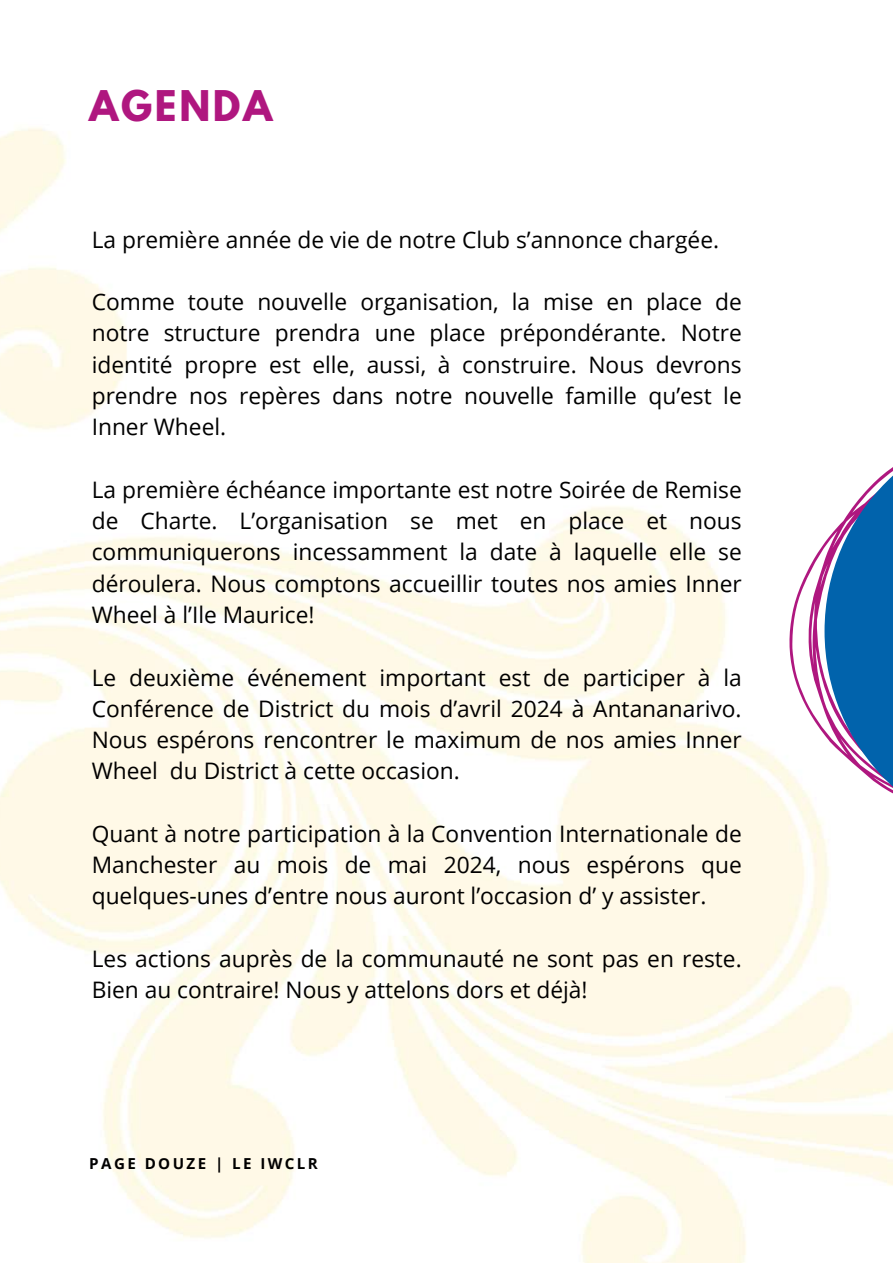
<style>
.page{position:relative;width:893px;height:1264px;background:#fff}
.page>*{position:absolute;margin:0;border:0;box-sizing:border-box;transform-origin:0 0}
.t1{font:700 37.5px "League Spartan";letter-spacing:.07em;color:#af177f}
.t2{font:22.8px/31.2px "Open Sans";color:#000;text-align:justify}
.t3{font:700 15.15px "Open Sans";letter-spacing:.16em;color:#000}
</style>
<div class="page">
<svg style="left:721px;top:543px;width:110px;height:341px"></svg>
<svg style="left:824px;top:467px;width:68px;height:375px;fill:#0163ac"></svg>
<h1 class="t1" style="left:89px;top:88px;width:185px">AGENDA</h1>
<p class="t2" style="left:92px;top:223px;width:628px">La première année de vie de notre Club s’annonce chargée.</p>
<p class="t2" style="left:92px;top:286px;width:651px">Comme toute nouvelle organisation, la mise en place de notre structure prendra une place prépondérante. Notre identité propre est elle, aussi, à construire. Nous devrons prendre nos repères dans notre nouvelle famille qu’est le Inner Wheel.</p>
<p class="t2" style="left:92px;top:473px;width:651px">La première échéance importante est notre Soirée de Remise de Charte. L’organisation se met en place et nous communiquerons incessamment la date à laquelle elle se déroulera. Nous comptons accueillir toutes nos amies Inner Wheel à l’Ile Maurice!</p>
<p class="t2" style="left:92px;top:661px;width:651px">Le deuxième événement important est de participer à la Conférence de District du mois d’avril 2024 à Antananarivo.<br>Nous espérons rencontrer le maximum de nos amies Inner Wheel du District à cette occasion.</p>
<p class="t2" style="left:92px;top:817px;width:651px">Quant à notre participation à la Convention Internationale de Manchester au mois de mai 2024, nous espérons que quelques-unes d’entre nous auront l’occasion d’ y assister.</p>
<p class="t2" style="left:92px;top:942px;width:651px">Les actions auprès de la communauté ne sont pas en reste.<br>Bien au contraire! Nous y attelons dors et déjà!</p>
<p class="t3" style="left:89px;top:1152px;width:230px">PAGE DOUZE | LE IWCLR</p>
</div>
